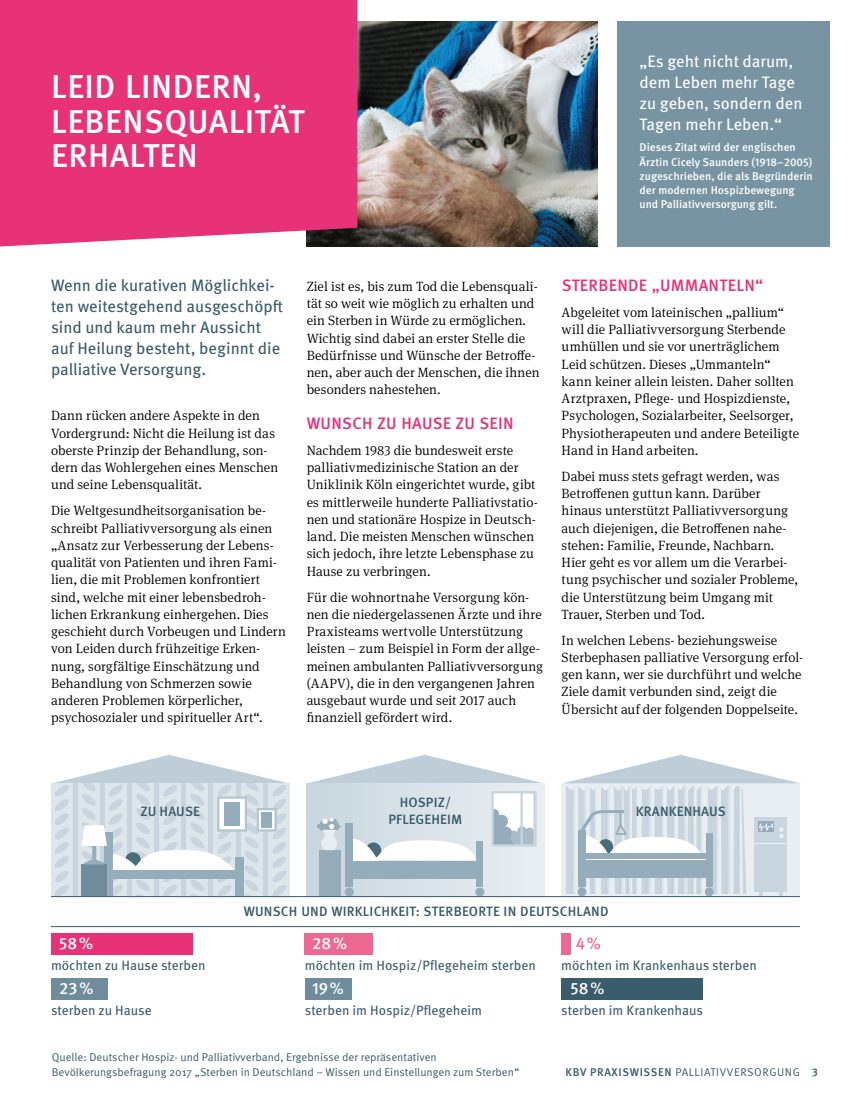
<style>
.page{position:relative;width:851px;height:1106px;background:#fff}
.page>*{position:absolute;margin:0;border:0;box-sizing:border-box;transform-origin:0 0}
.t1{font:500 33px/34.5px "Meta Pro";letter-spacing:.015em;color:#fff}
.t2{font:16.5px/21px "Meta Pro";color:#385c6b}
.t3{font:16.5px/21px "Meta Pro";color:#fff}
.t4{font:500 16.5px "Meta Pro";letter-spacing:.015em;color:#e83278}
.t5{font:500 16.5px "Meta Pro";color:#fff}
.t6{font:500 16.5px "Meta Pro";color:#ed6893}
.t7{font:300 13.5px/17.2px "Meta Serif OT";letter-spacing:.005em;color:#000}
.t8{font:13.5px "Meta Pro";color:#385c6b}
.t9{font:500 13.5px/17.2px "Meta Pro";letter-spacing:.01em;color:#385c6b;text-align:center}
.t10{font:11.25px/15.8px "Meta Pro Norm";color:#385c6b}
.t11{font:500 11.25px/14.2px "Meta Pro";color:#fff}
.t12{font:11.25px "Meta Pro Norm";letter-spacing:.05em;color:#385c6b}
.s1{font-family:"Meta Pro";font-weight:500}
</style>
<div class="page">
<img style="left:306px;top:21px;width:291px;height:226px">
<svg style="left:309px;top:755px;width:233px;height:28px"></svg>
<div style="left:617px;top:21px;width:212px;height:226px;background:#7894a3"></div>
<div style="left:0;top:0;width:357px;height:246px;background:#e83278"></div>
<svg style="left:51px;top:755px;width:238px;height:141px"></svg>
<div style="left:217px;top:796px;width:30px;height:35px;background:#fff;border:2px solid #b3c5cf"></div>
<div style="left:224px;top:802px;width:16px;height:23px;background:#95acba"></div>
<div style="left:256px;top:808px;width:21px;height:23px;background:#fff;border:2px solid #b3c5cf"></div>
<div style="left:261px;top:812px;width:11px;height:15px;background:#95acba"></div>
<div style="left:51px;top:933px;width:141px;height:21px;background:#e83278"></div>
<div style="left:51px;top:978px;width:56px;height:21px;background:#6e8c9b"></div>
<div style="left:306px;top:783px;width:238px;height:113px;background:linear-gradient(to right,#c8d6de,#e9eff3)"></div>
<div style="left:345px;top:823px;width:8px;height:64px;background:#95acba"></div>
<div style="left:350px;top:860px;width:126px;height:18px;background:#95acba"></div>
<div style="left:476px;top:841px;width:7px;height:46px;background:#95acba"></div>
<div style="left:344px;top:887px;width:9px;height:9px;background:#95acba;border-radius:50%"></div>
<div style="left:475px;top:887px;width:9px;height:9px;background:#95acba;border-radius:50%"></div>
<svg style="left:353px;top:838px;width:123px;height:23px"></svg>
<div style="left:492px;top:792px;width:42px;height:53px;background:#fff"></div>
<svg style="left:494px;top:809px;width:38px;height:34px"></svg>
<div style="left:491px;top:791px;width:44px;height:55px;border:2px solid #c8d5de"></div>
<div style="left:520px;top:791px;width:16px;height:55px;border:2px solid #c8d5de"></div>
<div style="left:319px;top:850px;width:21px;height:46px;background:#95acba"></div>
<svg style="left:316px;top:818px;width:24px;height:32px"></svg>
<div style="left:305px;top:933px;width:68px;height:21px;background:#ed6893"></div>
<div style="left:305px;top:978px;width:46px;height:21px;background:#6e8c9b"></div>
<svg style="left:561px;top:755px;width:240px;height:141px"></svg>
<div style="left:561px;top:978px;width:141px;height:21px;background:#385c6b"></div>
<div style="left:561px;top:933px;width:10px;height:21px;background:#ed6893"></div>
<hr style="left:51px;top:926px;width:748px;height:1px;background:#385c6b">
<hr style="left:51px;top:896px;width:748px;height:1px;background:#385c6b">
<div style="left:582px;top:854px;width:126px;height:11px;background:#fff"></div>
<div style="left:578px;top:830px;width:7px;height:56px;background:#95acba"></div>
<div style="left:582px;top:860px;width:124px;height:18px;background:#95acba"></div>
<div style="left:706px;top:833px;width:6px;height:53px;background:#95acba"></div>
<div style="left:583px;top:853px;width:127px;height:6px;background:#95acba"></div>
<h1 class="t1" style="left:51px;top:67px;width:254px">LEID LINDERN,<br>LEBENSQUALITÄT<br>ERHALTEN</h1>
<p class="t3" style="left:639px;top:49px;width:164px">„Es geht nicht darum, dem Leben mehr Tage zu geben, sondern den<br>Tagen mehr Leben.“</p>
<p class="t11" style="left:639px;top:140px;width:175px">Dieses Zitat wird der englischen Ärztin Cicely Saunders (1918–2005) zugeschrieben, die als Begründerin der modernen Hospizbewegung und Palliativversorgung gilt.</p>
<p class="t2" style="left:51px;top:273px;width:233px">Wenn die kurativen Möglichkei&shy;ten weitestgehend ausgeschöpft sind und kaum mehr Aussicht auf Heilung besteht, beginnt die palliative Versorgung.</p>
<p class="t7" style="left:51px;top:407px;width:228px">Dann rücken andere Aspekte in den Vordergrund: Nicht die Heilung ist das oberste Prinzip der Behandlung, son&shy;dern das Wohlergehen eines Menschen und seine Lebensqualität.</p>
<p class="t7" style="left:51px;top:502px;width:236px">Die Weltgesundheitsorganisation be&shy;schreibt Palliativversorgung als einen „Ansatz zur Verbesserung der Lebens&shy;qualität von Patienten und ihren Fami&shy;lien, die mit Problemen konfrontiert sind, welche mit einer lebensbedroh&shy;lichen Erkrankung einhergehen. Dies geschieht durch Vorbeugen und Lindern von Leiden durch frühzeitige Erken&shy;nung, sorgfältige Einschätzung und Behandlung von Schmerzen sowie anderen Problemen körperlicher, psychosozialer und spiritueller Art“.</p>
<p class="t7" style="left:306px;top:277px;width:234px">Ziel ist es, bis zum Tod die Lebensquali&shy;tät so weit wie möglich zu erhalten und ein Sterben in Würde zu ermöglichen.<br>Wichtig sind dabei an erster Stelle die Bedürfnisse und Wünsche der Betroffe&shy;nen, aber auch der Menschen, die ihnen besonders nahestehen.</p>
<p class="t4" style="left:307px;top:410px;width:208px">WUNSCH ZU HAUSE ZU SEIN</p>
<p class="t7" style="left:306px;top:441px;width:232px">Nachdem 1983 die bundesweit erste palliativmedizinische Station an der Uniklinik Köln eingerichtet wurde, gibt es mittlerweile hunderte Palliativstatio&shy;nen und stationäre Hospize in Deutsch&shy;land. Die meisten Menschen wünschen sich jedoch, ihre letzte Lebensphase zu Hause zu verbringen.</p>
<p class="t7" style="left:306px;top:588px;width:238px">Für die wohnortnahe Versorgung kön&shy;nen die niedergelassenen Ärzte und ihre Praxisteams wertvolle Unterstützung leisten – zum Beispiel in Form der allge&shy;meinen ambulanten Palliativversorgung (AAPV), die in den vergangenen Jahren ausgebaut wurde und seit 2017 auch finanziell gefördert wird.</p>
<p class="t4" style="left:561px;top:272px;width:203px">STERBENDE „UMMANTELN“</p>
<p class="t7" style="left:561px;top:303px;width:239px">Abgeleitet vom lateinischen „pallium“ will die Palliativversorgung Sterbende umhüllen und sie vor unerträglichem Leid schützen. Dieses „Ummanteln“ kann keiner allein leisten. Daher sollten Arztpraxen, Pflege- und Hospizdienste, Psychologen, Sozialarbeiter, Seelsorger, Physiotherapeuten und andere Beteiligte Hand in Hand arbeiten.</p>
<p class="t7" style="left:561px;top:467px;width:238px">Dabei muss stets gefragt werden, was Betroffenen guttun kann. Darüber hinaus unterstützt Palliativversorgung auch diejenigen, die Betroffenen nahe&shy;stehen: Familie, Freunde, Nachbarn.<br>Hier geht es vor allem um die Verarbei&shy;tung psychischer und sozialer Probleme, die Unterstützung beim Umgang mit Trauer, Sterben und Tod.</p>
<p class="t7" style="left:561px;top:631px;width:243px">In welchen Lebens- beziehungsweise Sterbephasen palliative Versorgung erfol&shy;gen kann, wer sie durchführt und welche Ziele damit verbunden sind, zeigt die Übersicht auf der folgenden Doppelseite.</p>
<p class="t9" style="left:140px;top:802px;width:61px">ZU HAUSE</p>
<p class="t9" style="left:388px;top:792px;width:75px">HOSPIZ/<br>PFLEGEHEIM</p>
<p class="t9" style="left:636px;top:802px;width:91px">KRANKENHAUS</p>
<p class="t5" style="left:59px;top:930px;width:35px">58%</p>
<p class="t5" style="left:59px;top:975px;width:36px">23%</p>
<p class="t8" style="left:51px;top:954px;width:156px">möchten zu Hause sterben</p>
<p class="t8" style="left:51px;top:999px;width:102px">sterben zu Hause</p>
<p class="t9" style="left:244px;top:902px;width:366px">WUNSCH UND WIRKLICHKEIT: STERBEORTE IN DEUTSCHLAND</p>
<p class="t5" style="left:312px;top:930px;width:36px">28%</p>
<p class="t5" style="left:312px;top:975px;width:33px">19%</p>
<p class="t8" style="left:305px;top:954px;width:232px">möchten im Hospiz/Pflegeheim sterben</p>
<p class="t8" style="left:305px;top:999px;width:179px">sterben im Hospiz/Pflegeheim</p>
<p class="t6" style="left:575px;top:930px;width:27px">4%</p>
<p class="t5" style="left:570px;top:975px;width:35px">58%</p>
<p class="t8" style="left:561px;top:954px;width:197px">möchten im Krankenhaus sterben</p>
<p class="t8" style="left:561px;top:999px;width:143px">sterben im Krankenhaus</p>
<p class="t10" style="left:52px;top:1048px;width:469px">Quelle: Deutscher Hospiz- und Palliativverband, Ergebnisse der repräsentativen<br>Bevölkerungsbefragung 2017 „Sterben in Deutschland – Wissen und Einstellungen zum Sterben“</p>
<p class="t12" style="left:565px;top:1063px;width:254px"><span class="s1">KBV PRAXISWISSEN</span> PALLIATIVVERSORGUNG <span class="s1">3</span></p>
</div>
